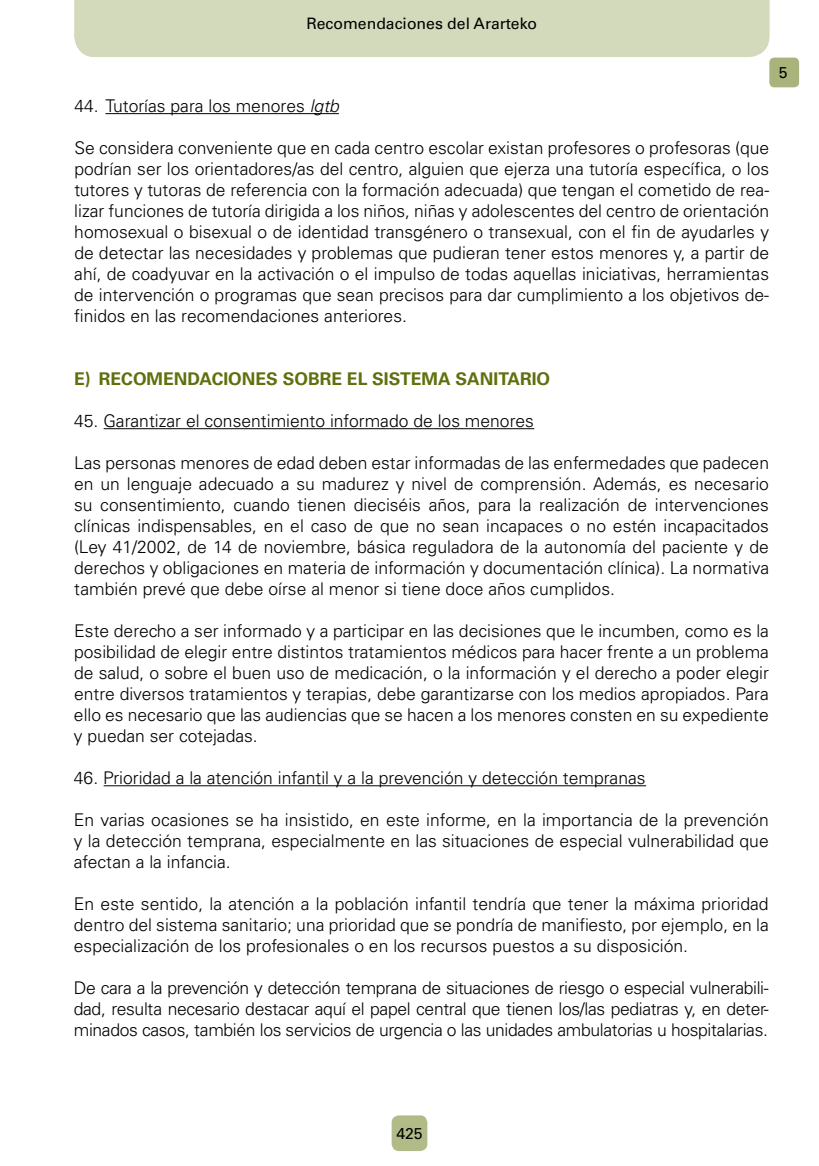
<style>
.page{position:relative;width:819px;height:1166px;background:#fff}
.page>*{position:absolute;margin:0;border:0;box-sizing:border-box;transform-origin:0 0}
.t1{font:300 17.5px/21px "Univers LT Std";color:#000;text-align:justify}
.t2{font:700 17.5px "Univers LT Std";color:#5e710d}
.t3{font:15.75px "Univers LT Std";color:#000}
.s1{font-style:italic}
</style>
<div class="page">
<div style="left:769px;top:58px;width:30px;height:29px;background:#a9b47c;border-radius:5px"></div>
<div style="left:391px;top:1115px;width:36px;height:36px;background:#b1bb88;border-radius:7px"></div>
<div style="left:74px;top:0;width:695px;height:57px;background:#d3d9bb"></div>
<hr style="left:105px;top:113px;width:234px;height:1px;background:#000">
<hr style="left:104px;top:428px;width:430px;height:1px;background:#000">
<hr style="left:104px;top:785px;width:542px;height:1px;background:#000">
<p class="t3" style="left:399px;top:14px;width:46px">Índice</p>
<p class="t3" style="left:306px;top:14px;width:232px">Recomendaciones del Ararteko</p>
<p class="t1" style="left:74px;top:95px;width:266px">44. Tutorías para los menores <span class="s1">lgtb</span></p>
<p class="t1" style="left:74px;top:137px;width:696px">Se considera conveniente que en cada centro escolar existan profesores o profesoras (que podrían ser los orientadores/as del centro, alguien que ejerza una tutoría específica, o los tutores y tutoras de referencia con la formación adecuada) que tengan el cometido de rea&shy;lizar funciones de tutoría dirigida a los niños, niñas y adolescentes del centro de orientación homosexual o bisexual o de identidad transgénero o transexual, con el fin de ayudarles y de detectar las necesidades y problemas que pudieran tener estos menores y, a partir de ahí, de coadyuvar en la activación o el impulso de todas aquellas iniciativas, herramientas de intervención o programas que sean precisos para dar cumplimiento a los objetivos de&shy;finidos en las recomendaciones anteriores.</p>
<p class="t3" style="left:779px;top:63px;width:10px">5</p>
<p class="t2" style="left:74px;top:368px;width:50px">E) RECOMENDACIONES</p>
<p class="t2" style="left:283px;top:368px;width:13px">SOBRE</p>
<p class="t2" style="left:347px;top:368px;width:38px">EL SISTEMA</p>
<p class="t2" style="left:455px;top:368px;width:12px">SANITARIO</p>
<p class="t1" style="left:74px;top:410px;width:461px">45. Garantizar el consentimiento informado de los menores</p>
<p class="t1" style="left:74px;top:452px;width:696px">Las personas menores de edad deben estar informadas de las enfermedades que padecen en un lenguaje adecuado a su madurez y nivel de comprensión. Además, es necesario su consentimiento, cuando tienen dieciséis años, para la realización de intervenciones clínicas indispensables, en el caso de que no sean incapaces o no estén incapacitados (Ley 41/2002, de 14 de noviembre, básica reguladora de la autonomía del paciente y de derechos y obligaciones en materia de información y documentación clínica). La normativa también prevé que debe oírse al menor si tiene doce años cumplidos.</p>
<p class="t1" style="left:74px;top:620px;width:696px">Este derecho a ser informado y a participar en las decisiones que le incumben, como es la posibilidad de elegir entre distintos tratamientos médicos para hacer frente a un problema de salud, o sobre el buen uso de medicación, o la información y el derecho a poder elegir entre diversos tratamientos y terapias, debe garantizarse con los medios apropiados. Para ello es necesario que las audiencias que se hacen a los menores consten en su expediente y puedan ser cotejadas.</p>
<p class="t1" style="left:74px;top:767px;width:573px">46. Prioridad a la atención infantil y a la prevención y detección tempranas</p>
<p class="t1" style="left:74px;top:809px;width:696px">En varias ocasiones se ha insistido, en este informe, en la importancia de la prevención y la detección temprana, especialmente en las situaciones de especial vulnerabilidad que afectan a la infancia.</p>
<p class="t1" style="left:74px;top:893px;width:696px">En este sentido, la atención a la población infantil tendría que tener la máxima prioridad dentro del sistema sanitario; una prioridad que se pondría de manifiesto, por ejemplo, en la especialización de los profesionales o en los recursos puestos a su disposición.</p>
<p class="t1" style="left:74px;top:977px;width:696px">De cara a la prevención y detección temprana de situaciones de riesgo o especial vulnerabili&shy;dad, resulta necesario destacar aquí el papel central que tienen los/las pediatras y, en deter&shy;minados casos, también los servicios de urgencia o las unidades ambulatorias u hospitalarias.</p>
<p class="t3" style="left:396px;top:1124px;width:28px">425</p>
</div>
